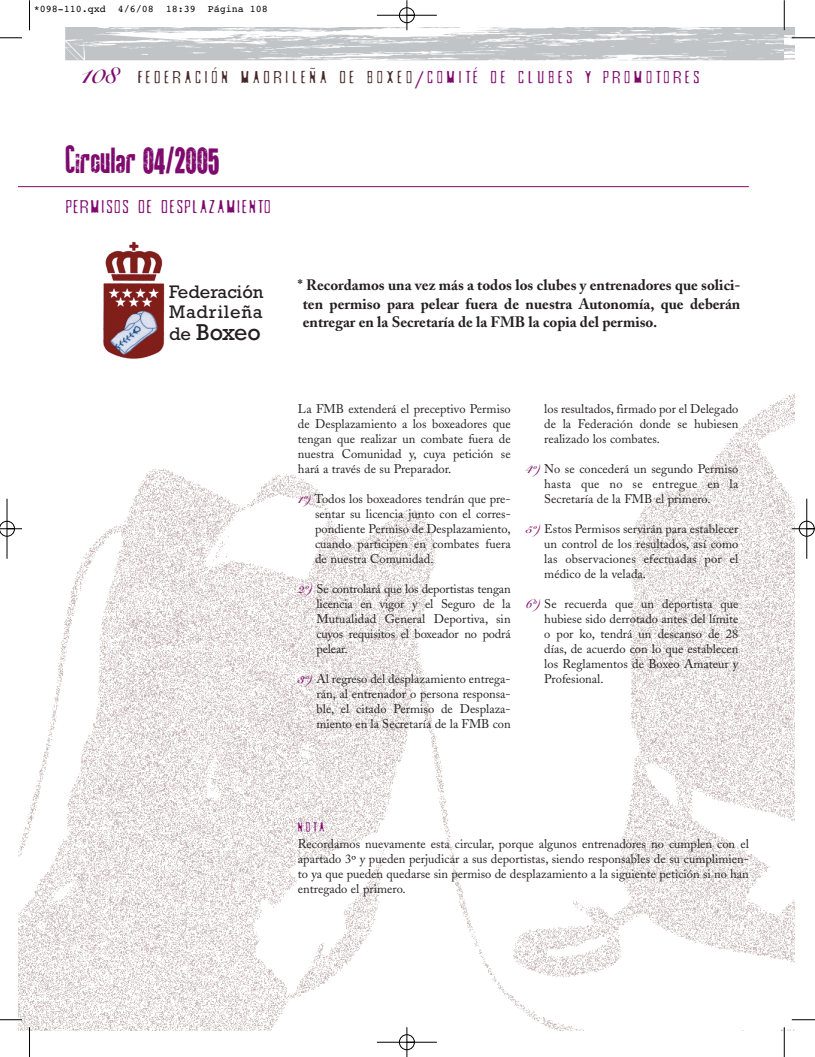
<style>
.page{position:relative;width:815px;height:1057px;background:#fff}
.page>*{position:absolute;margin:0;border:0;box-sizing:border-box;transform-origin:0 0}
.t1{font:30px "You Are Loved";color:#7e0a6d;scale:.8 1}
.t2{font:25px "Snell Roundhand Bold Script";color:#7e0a6d}
.t3{font:23.38px "Rockwell";letter-spacing:-.02em;color:#231f20}
.t4{font:18.38px/19.6px "Rockwell";color:#231f20}
.t5{font:17.5px "Snderfistad";letter-spacing:-.12em;color:#7e0a6d}
.t6{font:16.5px "Snderfistad";color:#472829}
.t7{font:700 15px/18.6px "Adobe Caslon";color:#231f20;text-align:justify}
.t8{font:300 14.38px "Gill Sans";color:#472829}
.t9{font:300 14.38px "Gill Sans";color:#7e0a6d}
.t10{font:12.5px/15px "Adobe Caslon";color:#231f20;text-align:justify}
.t11{font:12.5px "Rockit";color:#7e0a6d}
.t12{font:12.5px "Snderfistad";color:#7e0a6d}
.t13{font:10px "Courier";color:#000}
.s1{font-family:"Futura";font-weight:500;font-stretch:condensed;color:#7e0a6d}
.s2{color:#7e0a6d}
.s3{font-size:18.38px}
.s4{font-family:"Snell Roundhand Bold Script";color:#7e0a6d}
</style>
<div class="page">
<img style="left:19px;top:394px;width:776px;height:636px">
<img style="left:65px;top:28px;width:719px;height:33px">
<img style="left:784px;top:27px;width:11px;height:33px">
<img style="left:103px;top:241px;width:62px;height:118px">
<hr style="left:19px;top:186px;width:730px;height:1px;background:#7e0a6d">
<hr style="left:29px;top:0;width:1px;height:30px;background:#000">
<svg style="left:0;top:37px;width:22px;height:2px"></svg>
<hr style="left:784px;top:0;width:1px;height:30px;background:#000">
<svg style="left:792px;top:37px;width:23px;height:2px"></svg>
<svg style="left:29px;top:1027px;width:1px;height:29px"></svg>
<svg style="left:0;top:1019px;width:22px;height:1px"></svg>
<svg style="left:784px;top:1027px;width:1px;height:29px"></svg>
<svg style="left:792px;top:1019px;width:23px;height:1px"></svg>
<div style="left:399px;top:7px;width:16px;height:16px;border:1px solid #fff;border-radius:50%"></div>
<div style="left:399px;top:1034px;width:16px;height:16px;border:1px solid #fff;border-radius:50%"></div>
<div style="left:799px;top:521px;width:16px;height:15px;border:1px solid #fff;border-radius:50%"></div>
<hr style="left:377px;top:15px;width:60px;height:1px;background:#000">
<hr style="left:377px;top:1042px;width:60px;height:1px;background:#000">
<hr style="left:7px;top:498px;width:1px;height:60px;background:#000">
<hr style="left:807px;top:498px;width:1px;height:60px;background:#000">
<hr style="left:407px;top:0;width:1px;height:30px;background:#000">
<svg style="left:407px;top:1027px;width:1px;height:29px"></svg>
<svg style="left:0;top:521px;width:22px;height:15px"></svg>
<svg style="left:792px;top:528px;width:23px;height:1px"></svg>
<div style="left:399px;top:8px;width:16px;height:15px;border:1px solid #000;border-radius:50%"></div>
<div style="left:399px;top:1034px;width:16px;height:15px;border:1px solid #000;border-radius:50%"></div>
<div style="left:0;top:521px;width:15px;height:15px;border:1px solid #000;border-radius:50%"></div>
<div style="left:799px;top:521px;width:15px;height:15px;border:1px solid #000;border-radius:50%"></div>
<p class="t13" style="left:34px;top:5px;width:236px">*098-110.qxd 4/6/08 18:39 Página 108</p>
<h2 class="t2" style="left:81px;top:65px;width:39px">108</h2>
<p class="t8" style="left:212px;top:67px;width:6px">´</p>
<p class="t8" style="left:310px;top:67px;width:6px">˜</p>
<p class="t9" style="left:473px;top:67px;width:6px">´</p>
<h3 class="t6" style="left:138px;top:70px;width:567px">FEDERACION MADRILENA DE BOXEO<span class="s1">/</span> <span class="s2">COMITE DE CLUBES Y PROMOTORES</span></h3>
<p class="t11" style="left:66px;top:161px;width:72px">Circular</p>
<h1 class="t1" style="left:143px;top:147px;width:97px">04/2005</h1>
<h3 class="t5" style="left:66px;top:199px;width:210px">PERMISOS DE DESPLAZAMIENTO</h3>
<h3 class="t4" style="left:169px;top:284px;width:96px">Federación<br>Madrileña</h3>
<h3 class="t3" style="left:169px;top:324px;width:93px"><span class="s3">de</span> Boxeo</h3>
<p class="t7" style="left:303px;top:277px;width:439px;text-indent:-5px">* Recordamos una vez más a todos los clubes y entrenadores que solici&shy;ten permiso para pelear fuera de nuestra Autonomía, que deberán entregar en la Secretaría de la FMB la copia del permiso.</p>
<p class="t10" style="left:298px;top:403px;width:214px">La FMB extenderá el preceptivo Permiso de Desplazamiento a los boxeadores que tengan que realizar un combate fuera de nuestra Comunidad y, cuya petición se hará a través de su Preparador.</p>
<p class="t10" style="left:315px;top:493px;width:197px;text-indent:-17px"><span class="s4">1º)</span> Todos los boxeadores tendrán que pre&shy;sentar su licencia junto con el corres&shy;pondiente Permiso de Desplazamiento, cuando participen en combates fuera de nuestra Comunidad.</p>
<p class="t10" style="left:317px;top:583px;width:196px;text-indent:-19px"><span class="s4">2º)</span> Se controlará que los deportistas tengan licencia en vigor y el Seguro de la Mutualidad General Deportiva, sin cuyos requisitos el boxeador no podrá pelear.</p>
<p class="t10" style="left:317px;top:673px;width:196px;text-indent:-19px"><span class="s4">3º)</span> Al regreso del desplazamiento entrega&shy;rán, al entrenador o persona responsa&shy;ble, el citado Permiso de Desplaza&shy;miento en la Secretaría de la FMB con</p>
<p class="t10" style="left:544px;top:403px;width:196px">los resultados, firmado por el Delegado de la Federación donde se hubiesen realizado los combates.</p>
<p class="t10" style="left:544px;top:463px;width:196px;text-indent:-19px"><span class="s4">4º)</span> No se concederá un segundo Permiso hasta que no se entregue en la Secretaría de la FMB el primero.</p>
<p class="t10" style="left:544px;top:523px;width:196px;text-indent:-19px"><span class="s4">5º)</span> Estos Permisos servirán para establecer un control de los resultados, así como las observaciones efectuadas por el médico de la velada.</p>
<p class="t10" style="left:544px;top:598px;width:196px;text-indent:-19px"><span class="s4">6º)</span> Se recuerda que un deportista que hubiese sido derrotado antes del límite o por ko, tendrá un descanso de 28 días, de acuerdo con lo que establecen los Reglamentos de Boxeo Amateur y Profesional.</p>
<p class="t12" style="left:298px;top:821px;width:31px">NOTA</p>
<p class="t10" style="left:298px;top:838px;width:452px">Recordamos nuevamente esta circular, porque algunos entrenadores no cumplen con el apartado 3º y pueden perjudicar a sus deportistas, siendo responsables de su cumplimien&shy;to ya que pueden quedarse sin permiso de desplazamiento a la siguiente petición si no han entregado el primero.</p>
</div>
